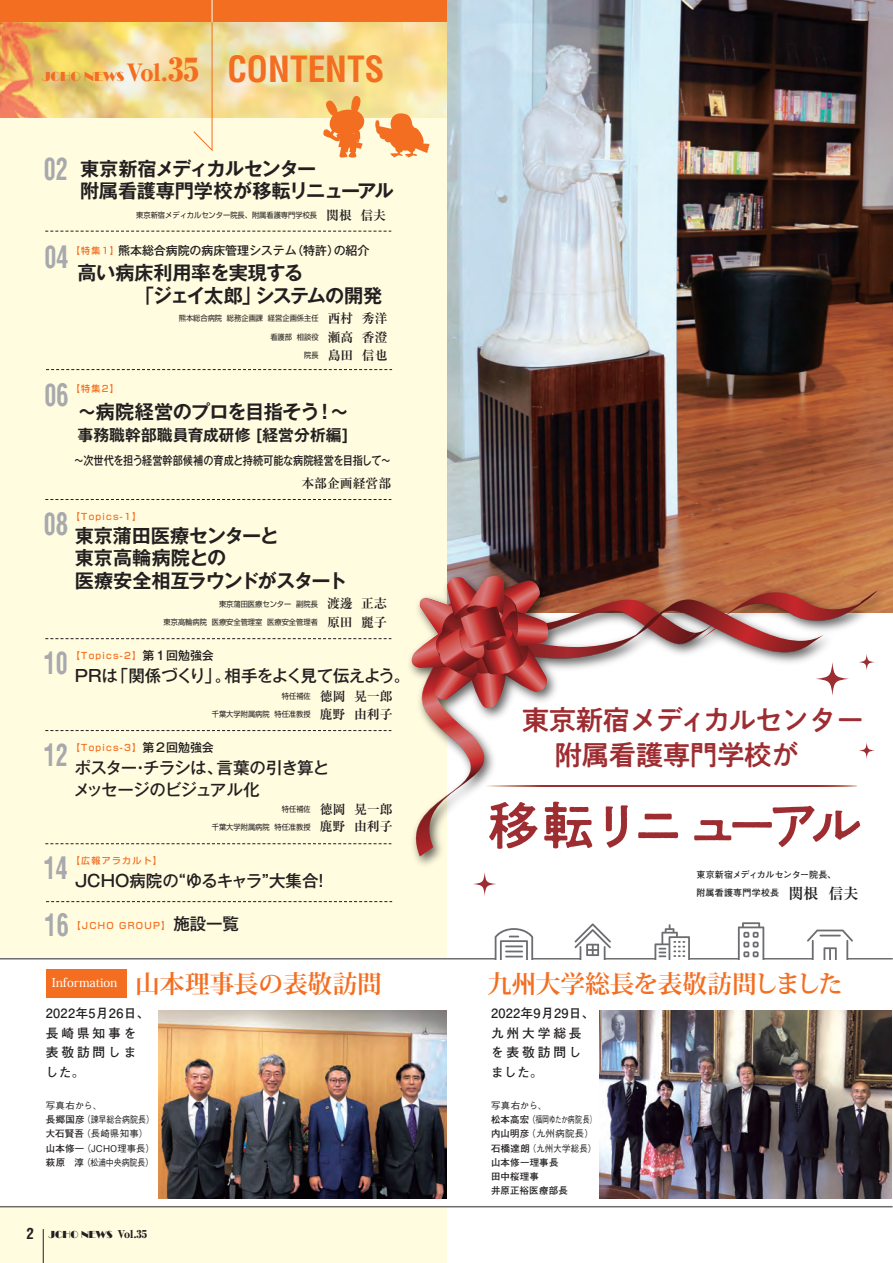
<style>
.page{position:relative;width:893px;height:1263px;background:#fff}
.page>*{position:absolute;margin:0;border:0;box-sizing:border-box;transform-origin:0 0}
.t1{font:50.55px "P Shuei N Go Gin Std N B";letter-spacing:-.15em;color:#9e2d32}
.t2{font:700 condensed 30.15px "Arena";color:#a8a9ad;scale:.8 1}
.t3{font:27px/34.5px "P Shuei N Go Kin Std N B";color:#9e2d32;text-align:center}
.t4{font:700 24.75px "Koz Min Pro";letter-spacing:-.01em;color:#f36e21}
.t5{font:700 19.2px/22.5px "Gothic MB101 Pr 6 De";letter-spacing:-.03em;color:#231f20}
.t6{font:500 16.5px/22.5px "Gothic MB101 Pr 6";letter-spacing:-.045em;color:#231f20}
.t7{font:500 16.5px "Gothic MB101 Pr 6";color:#231f20}
.t8{font:700 15.75px "Gothic MB101 Pr 6 De";letter-spacing:.01em;color:#231f20}
.t9{font:13.5px "Broadway";color:#f36e21}
.t10{font:700 12.9px "Ryumin Pro";color:#231f20}
.t11{font:700 12.75px/19.5px "Futo Go B101 Pro";letter-spacing:.025em;color:#231f20}
.t12{font:700 12.75px/19.5px "Futo Go B101 Pro";letter-spacing:.125em;color:#231f20}
.t13{font:500 12.15px "Koz Min Pro";color:#fff}
.t14{font:500 12px "Gothic MB101 Pr 6";letter-spacing:-.01em;color:#231f20}
.t15{font:500 12px "Gothic MB101 Pr 6";letter-spacing:-.01em;color:#231f20;scale:.85 1}
.t16{font:10.5px "Broadway";color:#231f20}
.t17{font:500 9.45px/14.2px "Gothic BBB Pro";color:#231f20}
.t18{font:700 9.45px/14.2px "Futo Go B101 Pr 5";letter-spacing:.025em;color:#231f20}
.t19{font:500 9px "Shin Go Pr 6";letter-spacing:.14em;color:#f36e21}
.t20{font:700 9px/18px "Futo Go B101 Pro";letter-spacing:.015em;color:#231f20}
.t21{font:7.65px "Shin Go Pro";color:#231f20;scale:.94 1}
.s1{font-family:"Ryumin Pro";font-weight:900;font-size:23.1px}
.s2{font-family:"Ryumin Pro";font-weight:900;font-size:30.75px}
.s3{font-family:"Arena";font-weight:700;font-stretch:condensed;font-size:35.25px}
.s4{font-family:"Arena";font-stretch:condensed;font-size:30.15px;color:#a8a9ad}
.s5{font-family:"Ryumin Pro";font-weight:700;font-size:12.9px}
.s6{font-family:"Shin Go Pr 6";font-size:9px;color:#f36e21}
.s7{font-family:"Shin Go Pro";font-weight:400;font-size:7.65px}
.s8{font-family:"Gothic MB101 Pr 6";font-size:12px;color:#231f20}
.s9{font-family:"Gothic MB101 Pr 6";font-size:16.5px;color:#231f20}
.s10{font-family:"Futo Go B101 Pr 5";font-weight:700}
.s11{font-family:"Arena";font-weight:700;font-stretch:condensed;font-size:15px}
.s12{font-family:"Ryumin Pro";font-weight:900}
.s13{font-family:"Ryumin Pro";font-size:15px}
</style>
<div class="page">
<div style="left:0;top:110px;width:446px;height:1153px;background:#fffce0"></div>
<div style="left:0;top:959px;width:893px;height:248px;background:#fff"></div>
<img style="left:447px;top:0;width:446px;height:567px">
<img style="left:0;top:22px;width:446px;height:95px">
<div style="left:0;top:0;width:446px;height:22px;background:#f36e21"></div>
<hr style="left:212px;top:21px;width:1px;height:93px;background:#f36e21">
<svg style="left:212px;top:0;width:1px;height:22px"></svg>
<hr style="left:43px;top:1229px;width:1px;height:34px;background:#231f20">
<svg style="left:193px;top:113px;width:20px;height:38px"></svg>
<img style="left:158px;top:1010px;width:288px;height:188px">
<img style="left:599px;top:1010px;width:292px;height:188px">
<div style="left:46px;top:969px;width:80px;height:29px;background:#f36e21"></div>
<svg style="left:46px;top:901px;width:346px;height:1px"></svg>
<hr style="left:0;top:958px;width:893px;height:1px;background:#6c6d70">
<hr style="left:0;top:1206px;width:893px;height:1px;background:#6c6d70">
<svg style="left:45px;top:231px;width:346px;height:1px"></svg>
<svg style="left:46px;top:369px;width:346px;height:1px"></svg>
<svg style="left:45px;top:499px;width:346px;height:1px"></svg>
<svg style="left:45px;top:638px;width:346px;height:1px"></svg>
<svg style="left:45px;top:843px;width:346px;height:1px"></svg>
<svg style="left:45px;top:730px;width:346px;height:1px"></svg>
<svg style="left:737px;top:922px;width:28px;height:37px"></svg>
<svg style="left:494px;top:928px;width:40px;height:31px"></svg>
<svg style="left:654px;top:924px;width:36px;height:35px"></svg>
<svg style="left:574px;top:923px;width:37px;height:36px"></svg>
<svg style="left:807px;top:929px;width:46px;height:30px"></svg>
<svg style="left:473px;top:872px;width:23px;height:24px"></svg>
<img style="left:409px;top:567px;width:484px;height:307px">
<svg style="left:412px;top:576px;width:466px;height:280px"></svg>
<svg style="left:323px;top:95px;width:41px;height:63px"></svg>
<svg style="left:375px;top:113px;width:55px;height:45px"></svg>
<h3 class="t9" style="left:42px;top:69px;width:344px">JCHO NEWS<span class="s1">Vol.</span><span class="s2">35</span> <span class="s3">CONTENTS</span></h3>
<h3 class="t5" style="left:80px;top:156px;width:315px;text-indent:-36px"><span class="s4">02</span> 東京新宿メディカルセンター<br>附属看護専門学校が移転リニューアル</h3>
<p class="t21" style="left:136px;top:209px;width:267px">東京新宿メディカルセンター院長、附属看護専門学校長 <span class="s5">関根 信夫</span></p>
<h2 class="t2" style="left:44px;top:238px;width:32px">04</h2>
<h3 class="t14" style="left:71px;top:240px;width:300px"><span class="s6">【特集1】</span>熊本総合病院の病床管理システム（特許）の紹介</h3>
<h3 class="t5" style="left:78px;top:261px;width:306px">高い病床利用率を実現する<br>　　　「ジェイ太郎」システムの開発</h3>
<p class="t21" style="left:179px;top:312px;width:224px">熊本総合病院 総務企画課 経営企画係主任 <span class="s5">西村 秀洋</span></p>
<p class="t21" style="left:270px;top:330px;width:126px">看護部 相談役 <span class="s5">瀬高 香澄</span></p>
<h3 class="t10" style="left:304px;top:345px;width:85px"><sup>院長</sup> 島田 信也</h3>
<h2 class="t2" style="left:44px;top:377px;width:32px">06</h2>
<p class="t19" style="left:71px;top:381px;width:49px">【特集2】</p>
<h3 class="t5" style="left:78px;top:399px;width:273px">～病院経営のプロを目指そう！～</h3>
<h3 class="t8" style="left:78px;top:422px;width:272px">事務職幹部職員育成研修 [経営分析編]</h3>
<h3 class="t15" style="left:74px;top:450px;width:375px">～次世代を担う経営幹部候補の育成と持続可能な病院経営を目指して～</h3>
<h3 class="t10" style="left:301px;top:472px;width:91px">本部企画経営部</h3>
<h2 class="t2" style="left:44px;top:505px;width:32px">08</h2>
<p class="t19" style="left:71px;top:509px;width:72px">【Topics-1】</p>
<h3 class="t5" style="left:75px;top:523px;width:274px">東京蒲田医療センターと<br>東京高輪病院との<br>医療安全相互ラウンドがスタート</h3>
<p class="t21" style="left:219px;top:597px;width:180px">東京蒲田医療センター 副院長 <span class="s5">渡邊 正志</span></p>
<h2 class="t2" style="left:44px;top:644px;width:32px">10</h2>
<p class="t21" style="left:164px;top:616px;width:239px">東京高輪病院 医療安全管理室 医療安全管理者 <span class="s5">原田 麗子</span></p>
<p class="t19" style="left:71px;top:648px;width:72px">【Topics-2】</p>
<h3 class="t14" style="left:143px;top:645px;width:73px">第１回勉強会</h3>
<h3 class="t6" style="left:75px;top:663px;width:337px">PRは「関係づくり」。相手をよく見て伝えよう。</h3>
<h3 class="t10" style="left:282px;top:686px;width:112px"><span class="s7">特任補佐</span> 徳岡 晃一郎</h3>
<p class="t21" style="left:212px;top:707px;width:194px">千葉大学附属病院 特任准教授 <span class="s5">鹿野 由利子</span></p>
<p class="t19" style="left:71px;top:740px;width:144px">【Topics-3】<span class="s8">第２回勉強会</span></p>
<h3 class="t6" style="left:74px;top:755px;width:257px;text-indent:-30px"><sup>12</sup> ポスター・チラシは、言葉の引き算とメッセージのビジュアル化</h3>
<h3 class="t3" style="left:490px;top:703px;width:376px">　東京新宿メディカルセンター附属看護専門学校が</h3>
<h3 class="t10" style="left:282px;top:799px;width:112px"><sup>特任補佐</sup> 徳岡 晃一郎</h3>
<h1 class="t1" style="left:488px;top:790px;width:374px">移転リニューアル</h1>
<p class="t21" style="left:212px;top:820px;width:194px">千葉大学附属病院 特任准教授 <span class="s5">鹿野 由利子</span></p>
<p class="t19" style="left:71px;top:853px;width:92px">【広報アラカルト】</p>
<h3 class="t7" style="left:44px;top:867px;width:287px"><sup>14</sup> JCHO病院の“ゆるキャラ”大集合！</h3>
<h2 class="t2" style="left:45px;top:906px;width:32px">16</h2>
<p class="t19" style="left:72px;top:918px;width:169px">【JCHO GROUP】<span class="s9">施設一覧</span></p>
<h3 class="t4" style="left:135px;top:965px;width:248px">山本理事長の表敬訪問</h3>
<h3 class="t12" style="left:46px;top:1002px;width:105px">2022年5月26日、長崎県知事を表敬訪問しました。</h3>
<p class="t17" style="left:46px;top:1097px;width:110px">写真右から、<br><span class="s10">長郷国彦</span>（諫早総合病院長）<span class="s10">大石賢吾</span>（長崎県知事）<span class="s10">山本修一</span>（JCHO理事長）<span class="s10">萩原　淳</span>（松浦中央病院長）</p>
<h3 class="t13" style="left:52px;top:974px;width:67px">Information</h3>
<h3 class="t16" style="left:27px;top:1228px;width:122px"><span class="s11">2</span> JCHO NEWS <span class="s12">Vol.35</span></h3>
<p class="t20" style="left:696px;top:865px;width:164px">東京新宿メディカルセンター院長、<br>附属看護専門学校長 <span class="s13">関根 信夫</span></p>
<h3 class="t4" style="left:487px;top:965px;width:357px">九州大学総長を表敬訪問しました</h3>
<h3 class="t11" style="left:491px;top:1002px;width:105px">2022年9月29日、九州大学総長を表敬訪問しました。</h3>
<p class="t17" style="left:491px;top:1097px;width:107px">写真右から、<br><span class="s10">松本高宏</span>（福岡ゆたか病院長）<span class="s10">内山明彦</span>（九州病院長）<span class="s10">石橋達朗</span>（九州大学総長）</p>
<p class="t18" style="left:491px;top:1154px;width:78px">山本修一理事長田中桜理事<br>井原正裕医療部長</p>
</div>
